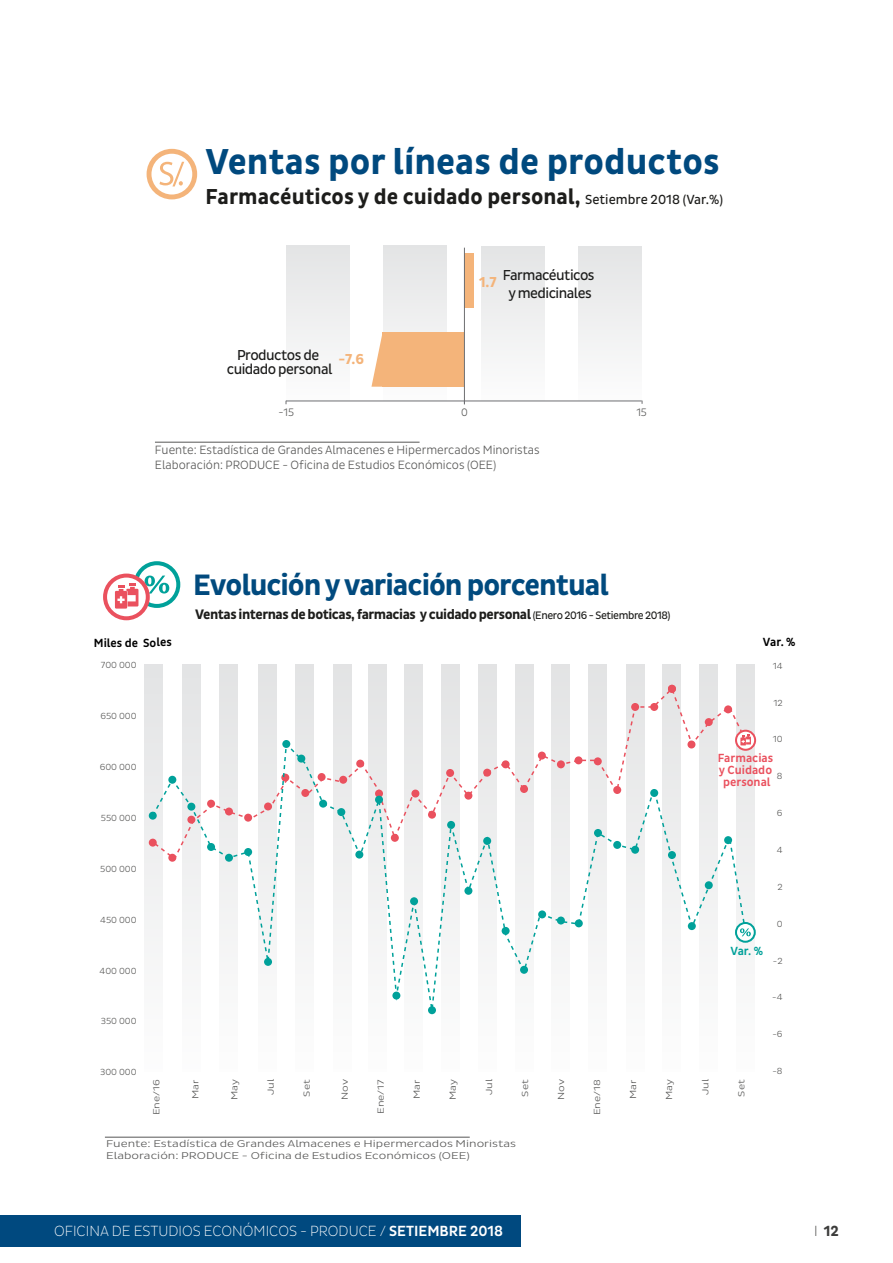
<style>
.page{position:relative;width:893px;height:1263px;background:#fff}
.page>*{position:absolute;margin:0;border:0;box-sizing:border-box;transform-origin:0 0}
.t1{font:700 36.75px "Pluto Sans Cond";color:#00497e}
.t2{font:700 30px "Pluto Sans Cond";letter-spacing:-.035em;color:#014a7e}
.t3{font:700 22.05px "Pluto Sans Cond";color:#1d1d1b}
.t4{font:300 15px "Pluto Sans Cond Ex";color:#fff}
.t5{font:700 15px "Pluto Sans Cond";color:#3c3c3b}
.t6{font:14.7px/14.7px "Pluto Sans Cond";letter-spacing:-.035em;color:#1c1c1b;text-align:center}
.t7{font:700 14.7px "Pluto Sans Cond";color:#f4b47a}
.t8{font:700 13.95px "Pluto Sans Cond";letter-spacing:-.035em;color:#1e1e1c}
.t9{font:300 12.3px/14.7px "Pluto Sans Cond";color:#575756}
.t10{font:500 12px/12px "Pluto Sans Cond";color:#ea515e;text-align:center}
.t11{font:500 12px "Pluto Sans Cond";letter-spacing:-.005em;color:#000}
.t12{font:500 12px "Pluto Sans Cond";color:#00a19a}
.t13{font:300 10.95px "Pluto Sans Cond";color:#575756}
.t14{font:300 10.05px/12px "Pluto Sans Cond";color:#585857;scale:1.3 1}
.t15{font:300 9px "Pluto Sans Cond";color:#585857;scale:1.06 1}
.t16{font:300 9px "Pluto Sans Cond";color:#585857;scale:1.27 1}
.s1{font-weight:400;font-size:13.5px}
.s2{font-weight:700;color:#f4b47a}
.s3{font-weight:400;font-size:10.95px}
.s4{font-family:"Pluto Sans Cond";font-weight:500}
.s5{font-family:"Pluto Sans Cond Ex";font-weight:300}
</style>
<div class="page">
<div style="left:0;top:1215px;width:520px;height:32px;background:#00497f"></div>
<hr style="left:892px;top:1215px;width:1px;height:32px;background:#00497f">
<svg style="left:144px;top:664px;width:613px;height:281px"></svg>
<div style="left:134px;top:561px;width:46px;height:47px;border:4px solid #00a19a;border-radius:50%"></div>
<svg style="left:145px;top:575px;width:24px;height:19px"></svg>
<svg style="left:105px;top:575px;width:43px;height:43px"></svg>
<div style="left:103px;top:573px;width:47px;height:47px;border:4px solid #ea515e;border-radius:50%"></div>
<svg style="left:115px;top:583px;width:23px;height:26px"></svg>
<hr style="left:105px;top:1137px;width:365px;height:1px;background:#575756">
<svg style="left:736px;top:731px;width:19px;height:19px"></svg>
<div style="left:735px;top:730px;width:21px;height:21px;border:2px solid #ea515e;border-radius:50%"></div>
<svg style="left:736px;top:923px;width:19px;height:19px"></svg>
<div style="left:735px;top:922px;width:21px;height:21px;border:2px solid #00a19a;border-radius:50%"></div>
<svg style="left:153px;top:686px;width:598px;height:329px"></svg>
<div style="left:668px;top:851px;width:8px;height:8px;background:#00a19a;border-radius:50%"></div>
<div style="left:688px;top:922px;width:8px;height:8px;background:#00a19a;border-radius:50%"></div>
<div style="left:705px;top:881px;width:8px;height:8px;background:#00a19a;border-radius:50%"></div>
<div style="left:668px;top:685px;width:8px;height:8px;background:#ea515e;border-radius:50%"></div>
<div style="left:687px;top:740px;width:8px;height:8px;background:#ea515e;border-radius:50%"></div>
<div style="left:705px;top:718px;width:8px;height:8px;background:#ea515e;border-radius:50%"></div>
<div style="left:724px;top:836px;width:8px;height:8px;background:#00a19a;border-radius:50%"></div>
<div style="left:724px;top:705px;width:8px;height:8px;background:#ea515e;border-radius:50%"></div>
<svg style="left:285px;top:245px;width:358px;height:159px"></svg>
<div style="left:382px;top:333px;width:82px;height:54px;background:#f4b47a"></div>
<svg style="left:371px;top:333px;width:11px;height:54px"></svg>
<hr style="left:155px;top:442px;width:265px;height:1px;background:#575756">
<hr style="left:286px;top:401px;width:356px;height:1px;background:#6d6e71">
<div style="left:464px;top:253px;width:10px;height:54px;background:#f4b47a"></div>
<div style="left:147px;top:149px;width:50px;height:50px;border:5px solid #f4b47a;border-radius:50%"></div>
<svg style="left:159px;top:162px;width:25px;height:24px"></svg>
<hr style="left:464px;top:248px;width:1px;height:156px;background:#6d6e71">
<h1 class="t1" style="left:206px;top:141px;width:516px">Ventas por líneas de productos</h1>
<h3 class="t3" style="left:206px;top:184px;width:519px">Farmacéuticos y de cuidado personal, <span class="s1">Setiembre 2018 (Var.%)</span></h3>
<h3 class="t6" style="left:227px;top:348px;width:107px">Productos de cuidado personal</h3>
<h3 class="t7" style="left:338px;top:351px;width:27px">-7.6</h3>
<h3 class="t6" style="left:479px;top:267px;width:117px;line-height:17.1px;text-align:right"><span class="s2">1.7</span> Farmacéuticos y medicinales</h3>
<p class="t13" style="left:279px;top:406px;width:17px">-15</p>
<p class="t13" style="left:461px;top:406px;width:8px">0</p>
<p class="t13" style="left:636px;top:406px;width:12px">15</p>
<p class="t9" style="left:155px;top:443px;width:386px">Fuente: Estadística de Grandes Almacenes e Hipermercados Minoristas<br>Elaboración: PRODUCE - Oficina de Estudios Económicos (OEE)</p>
<h2 class="t2" style="left:193px;top:568px;width:417px">Evolución y variación porcentual</h2>
<h3 class="t8" style="left:195px;top:606px;width:477px">Ventas internas de boticas, farmacias y cuidado personal <span class="s3">(Enero 2016 - Setiembre 2018)</span></h3>
<p class="t11" style="left:94px;top:636px;width:79px">Miles de Soles</p>
<p class="t11" style="left:763px;top:635px;width:34px">Var. %</p>
<p class="t15" style="left:101px;top:660px;width:35px">700 000</p>
<p class="t15" style="left:100px;top:711px;width:36px">650 000</p>
<p class="t15" style="left:100px;top:762px;width:36px">600 000</p>
<p class="t15" style="left:101px;top:813px;width:35px">550 000</p>
<p class="t15" style="left:100px;top:864px;width:36px">500 000</p>
<p class="t15" style="left:100px;top:914px;width:36px">450 000</p>
<p class="t15" style="left:100px;top:965px;width:37px">400 000</p>
<p class="t15" style="left:101px;top:1016px;width:35px">350 000</p>
<p class="t15" style="left:100px;top:1067px;width:36px">300 000</p>
<p class="t15" style="left:773px;top:660px;width:11px">14</p>
<p class="t15" style="left:773px;top:697px;width:10px">12</p>
<p class="t15" style="left:773px;top:734px;width:11px">10</p>
<p class="t15" style="left:777px;top:771px;width:7px">8</p>
<p class="t15" style="left:777px;top:808px;width:7px">6</p>
<p class="t15" style="left:777px;top:845px;width:7px">4</p>
<p class="t15" style="left:777px;top:882px;width:6px">2</p>
<p class="t15" style="left:777px;top:918px;width:7px">0</p>
<p class="t15" style="left:773px;top:955px;width:11px">-2</p>
<p class="t15" style="left:772px;top:992px;width:11px">-4</p>
<p class="t15" style="left:772px;top:1029px;width:11px">-6</p>
<p class="t15" style="left:772px;top:1066px;width:11px">-8</p>
<p class="t10" style="left:718px;top:752px;width:57px">Farmacias y Cuidado personal</p>
<p class="t12" style="left:730px;top:944px;width:34px">Var. %</p>
<p class="t16" style="left:151px;top:1115px;width:30px;rotate:-90deg">Ene/16</p>
<p class="t16" style="left:190px;top:1099px;width:17px;rotate:-90deg">Mar</p>
<p class="t16" style="left:229px;top:1100px;width:18px;rotate:-90deg">May</p>
<p class="t16" style="left:265px;top:1095px;width:14px;rotate:-90deg">Jul</p>
<p class="t16" style="left:302px;top:1096px;width:15px;rotate:-90deg">Set</p>
<p class="t16" style="left:340px;top:1100px;width:18px;rotate:-90deg">Nov</p>
<p class="t16" style="left:376px;top:1114px;width:29px;rotate:-90deg">Ene/17</p>
<p class="t16" style="left:412px;top:1099px;width:17px;rotate:-90deg">Mar</p>
<p class="t16" style="left:448px;top:1100px;width:18px;rotate:-90deg">May</p>
<p class="t16" style="left:484px;top:1095px;width:14px;rotate:-90deg">Jul</p>
<p class="t16" style="left:520px;top:1096px;width:15px;rotate:-90deg">Set</p>
<p class="t16" style="left:556px;top:1100px;width:18px;rotate:-90deg">Nov</p>
<p class="t16" style="left:592px;top:1115px;width:30px;rotate:-90deg">Ene/18</p>
<p class="t16" style="left:628px;top:1099px;width:17px;rotate:-90deg">Mar</p>
<p class="t16" style="left:664px;top:1100px;width:18px;rotate:-90deg">May</p>
<p class="t16" style="left:700px;top:1095px;width:14px;rotate:-90deg">Jul</p>
<p class="t16" style="left:736px;top:1096px;width:15px;rotate:-90deg">Set</p>
<p class="t14" style="left:106px;top:1138px;width:317px">Fuente: Estadística de Grandes Almacenes e Hipermercados Minoristas<br>Elaboración: PRODUCE - Oficina de Estudios Económicos (OEE)</p>
<h3 class="t4" style="left:54px;top:1222px;width:451px">OFICINA DE ESTUDIOS ECONÓMICOS - PRODUCE / <span class="s4">SETIEMBRE 2018</span></h3>
<h3 class="t5" style="left:814px;top:1222px;width:26px"><span class="s5">I</span> 12</h3>
</div>
